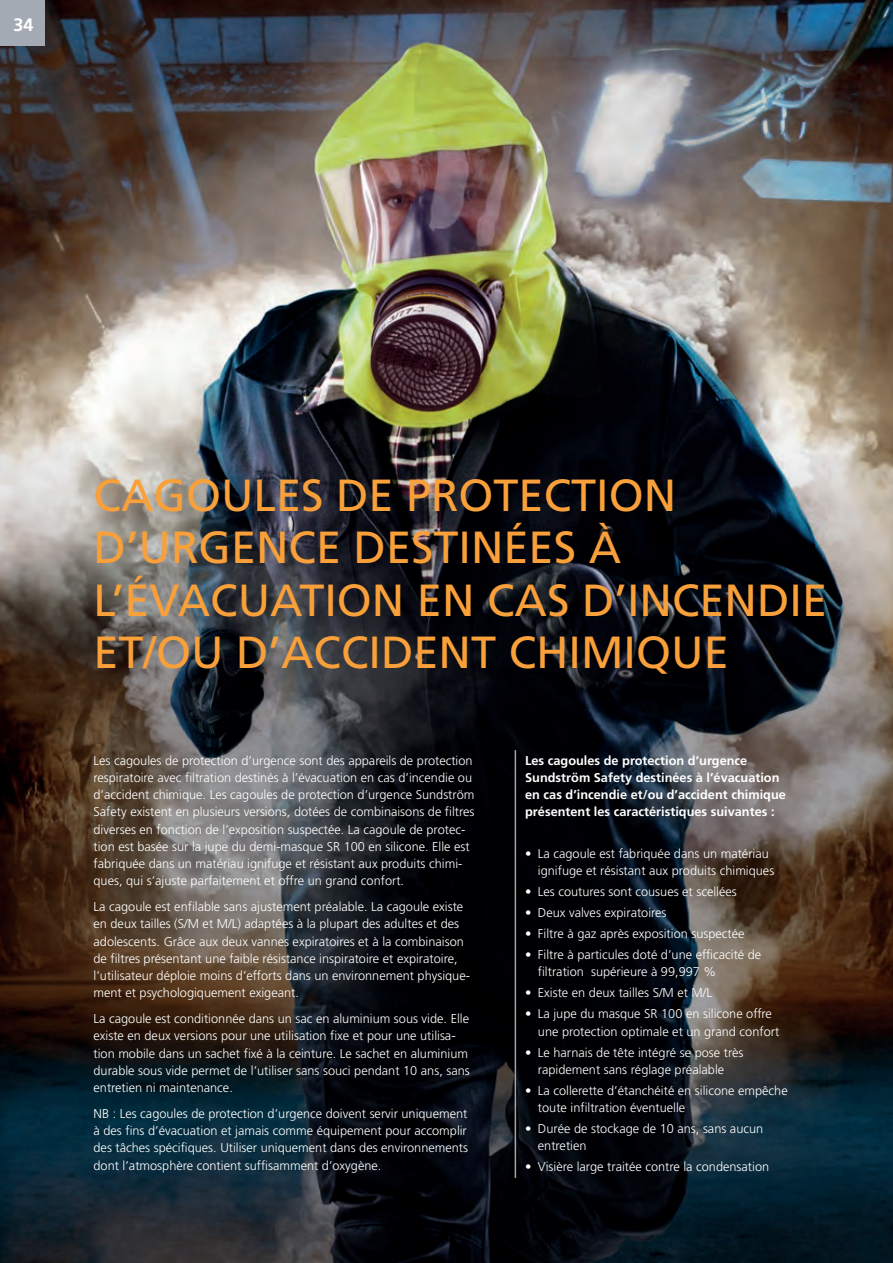
<style>
.page{position:relative;width:893px;height:1263px;background:#fff}
.page>*{position:absolute;margin:0;border:0;box-sizing:border-box;transform-origin:0 0}
.t1{font:45px/52.5px "Frutiger LT Std";color:#f9a03a}
.t2{font:700 18px "Frutiger LT Std";color:#fff}
.t3{font:300 12.75px/17.2px "Frutiger";color:#fff}
.t4{font:700 12.75px/17.2px "Frutiger";color:#fff}
</style>
<div class="page">
<img style="left:0;top:0;width:893px;height:1263px">
<div style="left:0;top:0;width:45px;height:46px;background:#a4aab4"></div>
<hr style="left:515px;top:750px;width:1px;height:428px;background:#fff">
<h2 class="t2" style="left:14px;top:14px;width:22px">34</h2>
<h1 class="t1" style="left:94px;top:469px;width:735px">CAGOULES DE PROTECTION<br>D’URGENCE DESTINÉES À<br>L’ÉVACUATION EN CAS D’INCENDIE<br>ET/OU D’ACCIDENT CHIMIQUE</h1>
<p class="t3" style="left:94px;top:752px;width:382px">Les cagoules de protection d’urgence sont des appareils de protection respiratoire avec filtration destinés à l’évacuation en cas d’incendie ou d’accident chimique. Les cagoules de protection d’urgence Sundström Safety existent en plusieurs versions, dotées de combinaisons de filtres diverses en fonction de l’exposition suspectée. La cagoule de protec&shy;tion est basée sur la jupe du demi-masque SR 100 en silicone. Elle est fabriquée dans un matériau ignifuge et résistant aux produits chimi&shy;ques, qui s’ajuste parfaitement et offre un grand confort.</p>
<p class="t3" style="left:94px;top:898px;width:378px">La cagoule est enfilable sans ajustement préalable. La cagoule existe en deux tailles (S/M et M/L) adaptées à la plupart des adultes et des adolescents. Grâce aux deux vannes expiratoires et à la combinaison de filtres présentant une faible résistance inspiratoire et expiratoire, l’utilisateur déploie moins d’efforts dans un environnement physique&shy;ment et psychologiquement exigeant.</p>
<p class="t3" style="left:94px;top:1010px;width:378px">La cagoule est conditionnée dans un sac en aluminium sous vide. Elle existe en deux versions pour une utilisation fixe et pour une utilisa&shy;tion mobile dans un sachet fixé à la ceinture. Le sachet en aluminium durable sous vide permet de l’utiliser sans souci pendant 10 ans, sans entretien ni maintenance.</p>
<p class="t3" style="left:94px;top:1105px;width:376px;text-align:justify">NB : Les cagoules de protection d’urgence doivent servir uniquement à des fins d’évacuation et jamais comme équipement pour accomplir des tâches spécifiques. Utiliser uniquement dans des environnements dont l’atmosphère contient suffisamment d’oxygène.</p>
<p class="t4" style="left:525px;top:751px;width:262px">Les cagoules de protection d’urgence Sundström Safety destinées à l’évacuation en cas d’incendie et/ou d’accident chimique présentent les caractéristiques suivantes :</p>
<p class="t3" style="left:538px;top:845px;width:238px;text-indent:-13px">• La cagoule est fabriquée dans un matériau ignifuge et résistant aux produits chimiques</p>
<p class="t3" style="left:525px;top:883px;width:213px">• Les coutures sont cousues et scellées</p>
<p class="t3" style="left:525px;top:904px;width:143px">• Deux valves expiratoires</p>
<p class="t3" style="left:525px;top:925px;width:221px">• Filtre à gaz après exposition suspectée</p>
<p class="t3" style="left:538px;top:946px;width:225px;text-indent:-13px">• Filtre à particules doté d’une efficacité de filtration supérieure à 99,997 %</p>
<p class="t3" style="left:525px;top:984px;width:189px">• Existe en deux tailles S/M et M/L</p>
<p class="t3" style="left:538px;top:1005px;width:243px;text-indent:-13px">• La jupe du masque SR 100 en silicone offre une protection optimale et un grand confort</p>
<p class="t3" style="left:525px;top:1044px;width:220px;text-align:center">• Le harnais de tête intégré se pose très rapidement sans réglage préalable</p>
<p class="t3" style="left:538px;top:1082px;width:251px;text-indent:-13px">• La collerette d’étanchéité en silicone empêche toute infiltration éventuelle</p>
<p class="t3" style="left:538px;top:1120px;width:227px;text-indent:-13px">• Durée de stockage de 10 ans, sans aucun entretien</p>
<p class="t3" style="left:525px;top:1158px;width:245px">• Visière large traitée contre la condensation</p>
</div>
